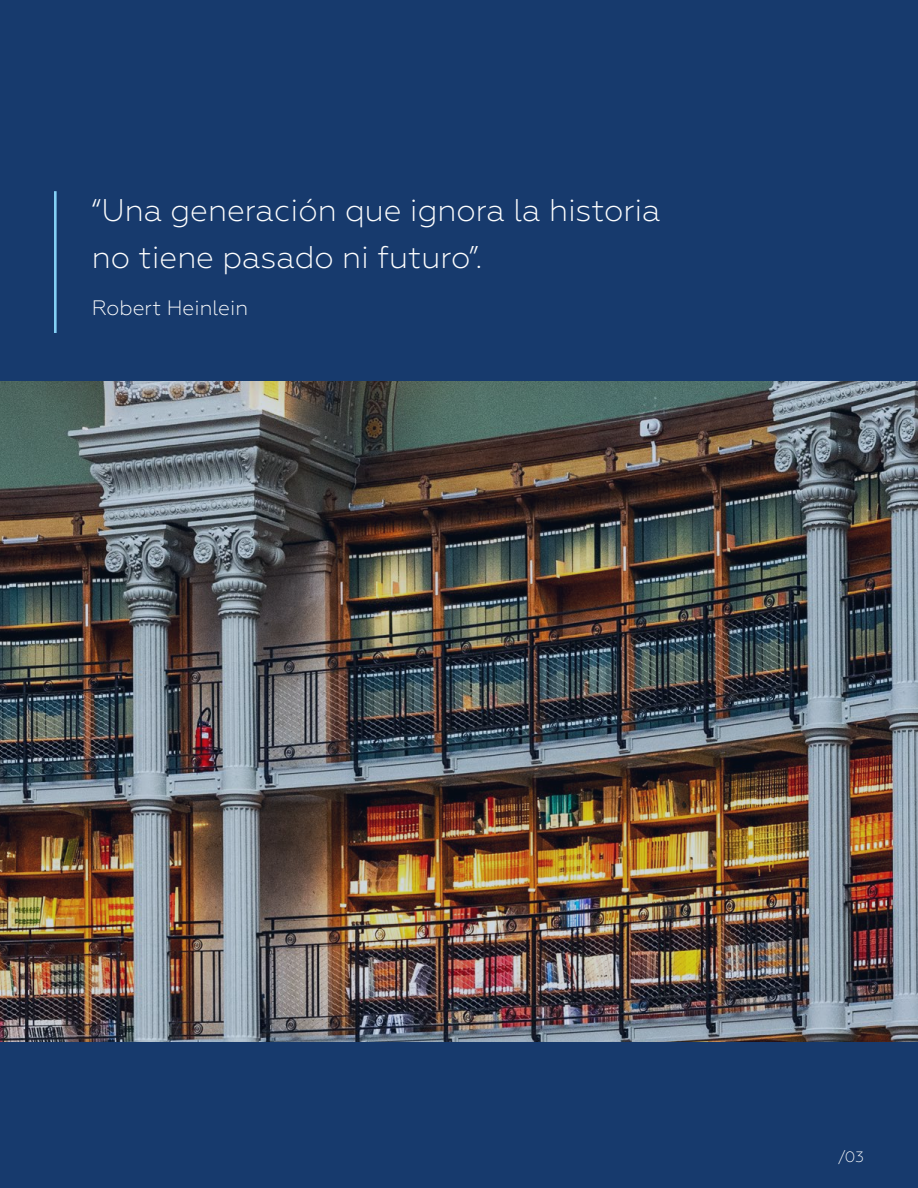
<style>
.page{position:relative;width:918px;height:1188px;background:#173a6d}
.page>*{position:absolute;margin:0;border:0;box-sizing:border-box;transform-origin:0 0}
.t1{font:300 31.35px/47px "Geometria";color:#fff}
.t2{font:300 20.85px "Geometria";color:#fff}
.t3{font:300 15px "Geometria";color:#fff}
</style>
<div class="page">
<hr style="left:54px;top:191px;width:3px;height:142px;background:#83d0f5">
<img style="left:0;top:381px;width:918px;height:661px">
<p class="t1" style="left:92px;top:186px;width:570px">“Una generación que ignora la historia no tiene pasado ni futuro”.</p>
<p class="t2" style="left:92px;top:295px;width:158px">Robert Heinlein</p>
<p class="t3" style="left:838px;top:1148px;width:27px">/03</p>
</div>
